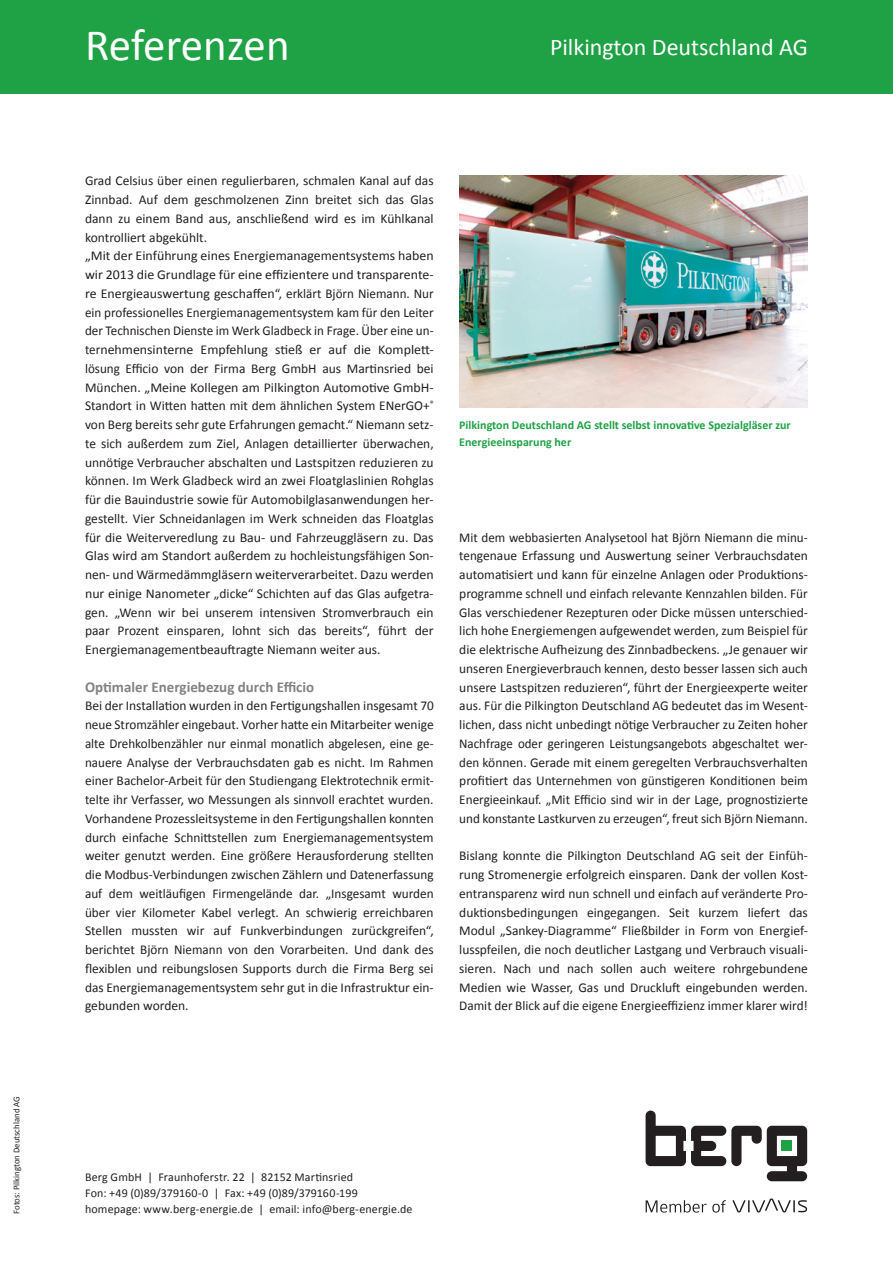
<style>
.page{position:relative;width:893px;height:1263px;background:#fff}
.page>*{position:absolute;margin:0;border:0;box-sizing:border-box;transform-origin:0 0}
.t1{font:45px "Calibri";letter-spacing:-.01em;color:#fff}
.t2{font:24px "Calibri";color:#fff}
.t3{font:700 15px "Calibri";color:#808285}
.t4{font:13.5px/18.8px "Calibri";color:#231f20;text-align:justify}
.t5{font:12px "Calibri";letter-spacing:.01em;color:#231f20}
.t6{font:700 12px/16.5px "Calibri";color:#1fa245}
.t7{font:9px "Calibri";color:#231f20}
</style>
<div class="page">
<img style="left:460px;top:176px;width:347px;height:232px">
<div style="left:0;top:0;width:893px;height:94px;background:#1fa245"></div>
<svg style="left:646px;top:1110px;width:161px;height:71px"></svg>
<svg style="left:646px;top:1200px;width:80px;height:12px"></svg>
<svg style="left:732px;top:1198px;width:75px;height:14px"></svg>
<p class="t7" style="left:11px;top:1214px;width:119px;rotate:-90deg">Fotos: Pilkington Deutschland AG</p>
<p class="t1" style="left:85px;top:17px;width:206px">Referenzen</p>
<p class="t2" style="left:550px;top:32px;width:259px">Pilkington Deutschland AG</p>
<p class="t4" style="left:85px;top:171px;width:350px">Grad Celsius über einen regulierbaren, schmalen Kanal auf das Zinnbad. Auf dem geschmolzenen Zinn breitet sich das Glas dann zu einem Band aus, anschließend wird es im Kühlkanal kontrolliert abgekühlt.</p>
<p class="t4" style="left:85px;top:246px;width:350px">„Mit der Einführung eines Energiemanagementsystems haben wir 2013 die Grundlage für eine effizientere und transparente&shy;re Energieauswertung geschaffen“, erklärt Björn Niemann. Nur ein professionelles Energiemanagementsystem kam für den Leiter der Technischen Dienste im Werk Gladbeck in Frage. Über eine un&shy;ternehmensinterne Empfehlung stieß er auf die Komplett&shy;lösung Efficio von der Firma Berg GmbH aus Martinsried bei München. „Meine Kollegen am Pilkington Automotive GmbH-Standort in Witten hatten mit dem ähnlichen System ENerGO+<sup>® </sup>von Berg bereits sehr gute Erfahrungen gemacht.“ Niemann setz&shy;te sich außerdem zum Ziel, Anlagen detaillierter überwachen, unnötige Verbraucher abschalten und Lastspitzen reduzieren zu können. Im Werk Gladbeck wird an zwei Floatglaslinien Rohglas für die Bauindustrie sowie für Automobilglasanwendungen her&shy;gestellt. Vier Schneidanlagen im Werk schneiden das Floatglas für die Weiterveredlung zu Bau- und Fahrzeuggläsern zu. Das Glas wird am Standort außerdem zu hochleistungsfähigen Son&shy;nen- und Wärmedämmgläsern weiterverarbeitet. Dazu werden nur einige Nanometer „dicke“ Schichten auf das Glas aufgetra&shy;gen. „Wenn wir bei unserem intensiven Stromverbrauch ein paar Prozent einsparen, lohnt sich das bereits“, führt der Energiemanagementbeauftragte Niemann weiter aus.</p>
<p class="t3" style="left:85px;top:676px;width:231px">Optimaler Energiebezug durch Efficio</p>
<p class="t4" style="left:85px;top:696px;width:350px">Bei der Installation wurden in den Fertigungshallen insgesamt 70 neue Stromzähler eingebaut. Vorher hatte ein Mitarbeiter wenige alte Drehkolbenzähler nur einmal monatlich abgelesen, eine ge&shy;nauere Analyse der Verbrauchsdaten gab es nicht. Im Rahmen einer Bachelor-Arbeit für den Studiengang Elektrotechnik ermit&shy;telte ihr Verfasser, wo Messungen als sinnvoll erachtet wurden.<br>Vorhandene Prozessleitsysteme in den Fertigungshallen konnten durch einfache Schnittstellen zum Energiemanagementsystem weiter genutzt werden. Eine größere Herausforderung stellten die Modbus-Verbindungen zwischen Zählern und Datenerfassung auf dem weitläufigen Firmengelände dar. „Insgesamt wurden über vier Kilometer Kabel verlegt. An schwierig erreichbaren Stellen mussten wir auf Funkverbindungen zurückgreifen“, berichtet Björn Niemann von den Vorarbeiten. Und dank des flexiblen und reibungslosen Supports durch die Firma Berg sei das Energiemanagementsystem sehr gut in die Infrastruktur ein&shy;gebunden worden.</p>
<p class="t6" style="left:459px;top:417px;width:333px">Pilkington Deutschland AG stellt selbst innovative Spezialgläser zur<br>Energieeinsparung her</p>
<p class="t4" style="left:459px;top:527px;width:350px">Mit dem webbasierten Analysetool hat Björn Niemann die minu&shy;tengenaue Erfassung und Auswertung seiner Verbrauchsdaten automatisiert und kann für einzelne Anlagen oder Produktions&shy;programme schnell und einfach relevante Kennzahlen bilden. Für Glas verschiedener Rezepturen oder Dicke müssen unterschied&shy;lich hohe Energiemengen aufgewendet werden, zum Beispiel für die elektrische Aufheizung des Zinnbadbeckens. „Je genauer wir unseren Energieverbrauch kennen, desto besser lassen sich auch unsere Lastspitzen reduzieren“, führt der Energieexperte weiter aus. Für die Pilkington Deutschland AG bedeutet das im Wesent&shy;lichen, dass nicht unbedingt nötige Verbraucher zu Zeiten hoher Nachfrage oder geringeren Leistungsangebots abgeschaltet wer&shy;den können. Gerade mit einem geregelten Verbrauchsverhalten profitiert das Unternehmen von günstigeren Konditionen beim Energieeinkauf. „Mit Efficio sind wir in der Lage, prognostizierte und konstante Lastkurven zu erzeugen“, freut sich Björn Niemann.</p>
<p class="t4" style="left:459px;top:846px;width:350px">Bislang konnte die Pilkington Deutschland AG seit der Einfüh&shy;rung Stromenergie erfolgreich einsparen. Dank der vollen Kost&shy;entransparenz wird nun schnell und einfach auf veränderte Pro&shy;duktionsbedingungen eingegangen. Seit kurzem liefert das Modul „Sankey-Diagramme“ Fließbilder in Form von Energief&shy;lusspfeilen, die noch deutlicher Lastgang und Verbrauch visuali&shy;sieren. Nach und nach sollen auch weitere rohrgebundene Medien wie Wasser, Gas und Druckluft eingebunden werden.<br>Damit der Blick auf die eigene Energieeffizienz immer klarer wird!</p>
<p class="t5" style="left:85px;top:1170px;width:270px">Berg GmbH | Fraunhoferstr. 22 | 82152 Martinsried</p>
<p class="t5" style="left:85px;top:1186px;width:274px">Fon: +49 (0)89/379160-0 | Fax: +49 (0)89/379160-199</p>
<p class="t5" style="left:85px;top:1201px;width:329px">homepage: www.berg-energie.de | email: info@berg-energie.de</p>
</div>
